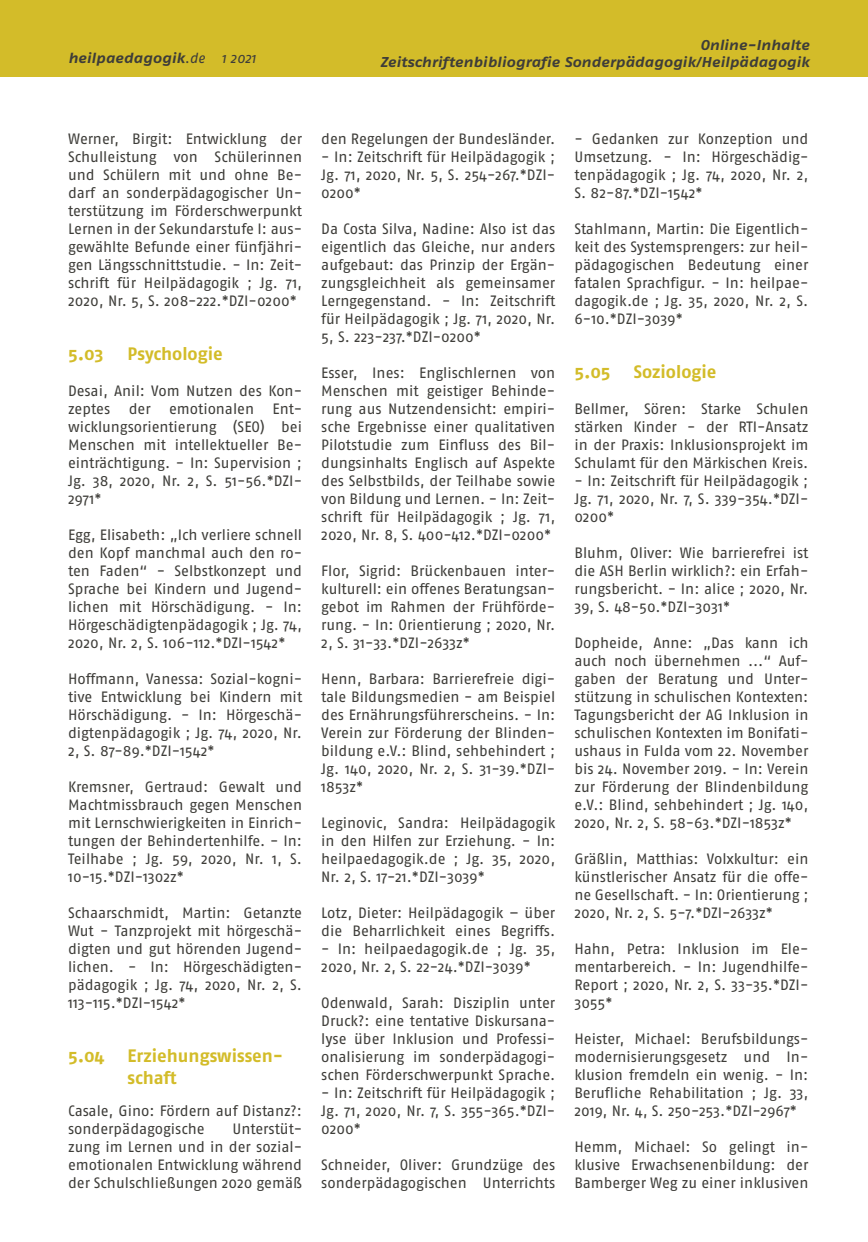
<style>
.page{position:relative;width:868px;height:1242px;background:#fff}
.page>*{position:absolute;margin:0;border:0;box-sizing:border-box;transform-origin:0 0}
.Head_gelb_klein{font:700 18px/21.6px "Fago No";color:#d3bc29}
.Text{font:15px/18px "Fago No";color:#3e3d39;text-align:justify}
.t1{font:italic 700 14.25px/17.1px "Fago Ex";color:#3e3d39;text-align:right}
.s1{font-family:"Fago No";font-weight:400}
</style>
<div class="page">
<div style="left:0;top:0;width:867px;height:77px;background:#d3bc29"></div>
<p class="t1" style="left:68px;top:49px;width:189px">heilpaedagogik<span class="s1">.de 1 2021</span></p>
<p class="t1" style="left:380px;top:36px;width:431px">Online-Inhalte<br>Zeitschriftenbibliografie Sonderpädagogik/Heilpädagogik</p>
<p class="Text" style="left:68px;top:130px;width:235px">Werner, Birgit: Entwicklung der Schulleistung von Schülerinnen und Schülern mit und ohne Be&shy;darf an sonderpädagogischer Un&shy;terstützung im Förderschwerpunkt Lernen in der Sekundarstufe I: aus&shy;gewählte Befunde einer fünfjähri&shy;gen Längsschnittstudie. - In: Zeit&shy;schrift für Heilpädagogik ; Jg. 71, 2020, Nr. 5, S. 208-222.*DZI-0200*</p>
<p class="Head_gelb_klein" style="left:68px;top:343px;width:37px">5.03</p>
<p class="Head_gelb_klein" style="left:128px;top:343px;width:97px">Psychologie</p>
<p class="Text" style="left:68px;top:382px;width:235px">Desai, Anil: Vom Nutzen des Kon&shy;zeptes der emotionalen Ent&shy;wicklungsorientierung (SEO) bei Menschen mit intellektueller Be&shy;einträchtigung. - In: Supervision ; Jg. 38, 2020, Nr. 2, S. 51-56.*DZI-2971*</p>
<p class="Text" style="left:68px;top:526px;width:235px">Egg, Elisabeth: „Ich verliere schnell den Kopf manchmal auch den ro&shy;ten Faden“ - Selbstkonzept und Sprache bei Kindern und Jugend&shy;lichen mit Hörschädigung. - In:<br>Hörgeschädigtenpädagogik ; Jg. 74, 2020, Nr. 2, S. 106-112.*DZI-1542*</p>
<p class="Text" style="left:68px;top:670px;width:236px">Hoffmann, Vanessa: Sozial-kogni&shy;tive Entwicklung bei Kindern mit Hörschädigung. - In: Hörgeschä&shy;digtenpädagogik ; Jg. 74, 2020, Nr.<br>2, S. 87-89.*DZI-1542*</p>
<p class="Text" style="left:68px;top:778px;width:235px">Kremsner, Gertraud: Gewalt und Machtmissbrauch gegen Menschen mit Lernschwierigkeiten in Einrich&shy;tungen der Behindertenhilfe. - In:<br>Teilhabe ; Jg. 59, 2020, Nr. 1, S.<br>10-15.*DZI-1302z*</p>
<p class="Text" style="left:68px;top:904px;width:235px">Schaarschmidt, Martin: Getanzte Wut - Tanzprojekt mit hörgeschä&shy;digten und gut hörenden Jugend&shy;lichen. - In: Hörgeschädigten&shy;pädagogik ; Jg. 74, 2020, Nr. 2, S.<br>113-115.*DZI-1542*</p>
<p class="Head_gelb_klein" style="left:68px;top:1045px;width:38px">5.04</p>
<p class="Head_gelb_klein" style="left:128px;top:1045px;width:156px">Erziehungswissen&shy;schaft</p>
<p class="Text" style="left:68px;top:1102px;width:235px">Casale, Gino: Fördern auf Distanz?: sonderpädagogische</p>
<p class="Text" style="left:68px;top:1120px;width:235px;text-indent:164px">Unterstüt&shy;zung im Lernen und in der sozial&shy;emotionalen Entwicklung während der Schulschließungen 2020 gemäß</p>
<p class="Text" style="left:321px;top:130px;width:235px">den Regelungen der Bundesländer.</p>
<p class="Text" style="left:321px;top:148px;width:235px">- In: Zeitschrift für Heilpädagogik ; Jg. 71, 2020, Nr. 5, S. 254-267.*DZI-0200*</p>
<p class="Text" style="left:321px;top:220px;width:236px">Da Costa Silva, Nadine: Also ist das eigentlich das Gleiche, nur anders aufgebaut: das Prinzip der Ergän&shy;zungsgleichheit als gemeinsamer Lerngegenstand. - In: Zeitschrift für Heilpädagogik ; Jg. 71, 2020, Nr.<br>5, S. 223-237.*DZI-0200*</p>
<p class="Text" style="left:321px;top:364px;width:235px">Esser, Ines: Englischlernen von Menschen mit geistiger Behinde&shy;rung aus Nutzendensicht: empiri&shy;sche Ergebnisse einer qualitativen Pilotstudie zum Einfluss des Bil&shy;dungsinhalts Englisch auf Aspekte des Selbstbilds, der Teilhabe sowie von Bildung und Lernen. - In: Zeit&shy;schrift für Heilpädagogik ; Jg. 71, 2020, Nr. 8, S. 400-412.*DZI-0200*</p>
<p class="Text" style="left:321px;top:562px;width:235px">Flor, Sigrid: Brückenbauen inter&shy;kulturell: ein offenes Beratungsan&shy;gebot im Rahmen der Frühförde&shy;rung. - In: Orientierung ; 2020, Nr.<br>2, S. 31-33.*DZI-2633z*</p>
<p class="Text" style="left:321px;top:670px;width:235px">Henn, Barbara: Barrierefreie digi&shy;tale Bildungsmedien - am Beispiel des Ernährungsführerscheins. - In:<br>Verein zur Förderung der Blinden&shy;bildung e.V.: Blind, sehbehindert ; Jg. 140, 2020, Nr. 2, S. 31-39.*DZI-1853z*</p>
<p class="Text" style="left:321px;top:814px;width:236px">Leginovic, Sandra: Heilpädagogik in den Hilfen zur Erziehung. - In: heilpaedagogik.de ; Jg. 35, 2020, Nr. 2, S. 17-21.*DZI-3039*</p>
<p class="Text" style="left:321px;top:904px;width:235px">Lotz, Dieter: Heilpädagogik – über die Beharrlichkeit eines Begriffs.</p>
<p class="Text" style="left:321px;top:940px;width:235px">- In: heilpaedagogik.de ; Jg. 35,<br>2020, Nr. 2, S. 22-24.*DZI-3039*</p>
<p class="Text" style="left:321px;top:994px;width:235px">Odenwald, Sarah: Disziplin unter Druck?: eine tentative Diskursana&shy;lyse über Inklusion und Professi&shy;onalisierung im sonderpädagogi&shy;schen Förderschwerpunkt Sprache.</p>
<p class="Text" style="left:321px;top:1084px;width:235px">- In: Zeitschrift für Heilpädagogik ; Jg. 71, 2020, Nr. 7, S. 355-365.*DZI-0200*</p>
<p class="Text" style="left:321px;top:1156px;width:235px">Schneider, Oliver: Grundzüge des sonderpädagogischen Unterrichts</p>
<p class="Text" style="left:574px;top:130px;width:235px">- Gedanken zur Konzeption und Umsetzung. - In: Hörgeschädig&shy;tenpädagogik ; Jg. 74, 2020, Nr. 2, S. 82-87.*DZI-1542*</p>
<p class="Text" style="left:574px;top:220px;width:235px">Stahlmann, Martin: Die Eigentlich&shy;keit des Systemsprengers: zur heil&shy;pädagogischen Bedeutung einer fatalen Sprachfigur. - In: heilpae&shy;dagogik.de ; Jg. 35, 2020, Nr. 2, S.<br>6-10.*DZI-3039*</p>
<p class="Head_gelb_klein" style="left:574px;top:361px;width:38px">5.05</p>
<p class="Head_gelb_klein" style="left:634px;top:361px;width:84px">Soziologie</p>
<p class="Text" style="left:574px;top:400px;width:235px">Bellmer, Sören: Starke Schulen stärken Kinder - der RTI-Ansatz in der Praxis: Inklusionsprojekt im Schulamt für den Märkischen Kreis.</p>
<p class="Text" style="left:574px;top:472px;width:235px">- In: Zeitschrift für Heilpädagogik ; Jg. 71, 2020, Nr. 7, S. 339-354.*DZI-0200*</p>
<p class="Text" style="left:574px;top:544px;width:236px">Bluhm, Oliver: Wie barrierefrei ist die ASH Berlin wirklich?: ein Erfah&shy;rungsbericht. - In: alice ; 2020, Nr.<br>39, S. 48-50.*DZI-3031*</p>
<p class="Text" style="left:574px;top:634px;width:235px">Dopheide, Anne: „Das kann ich auch noch übernehmen ...“ Auf&shy;gaben der Beratung und Unter&shy;stützung in schulischen Kontexten:<br>Tagungsbericht der AG Inklusion in schulischen Kontexten im Bonifati&shy;ushaus in Fulda vom 22. November bis 24. November 2019. - In: Verein zur Förderung der Blindenbildung e.V.: Blind, sehbehindert ; Jg. 140, 2020, Nr. 2, S. 58-63.*DZI-1853z*</p>
<p class="Text" style="left:574px;top:850px;width:235px">Gräßlin, Matthias: Volxkultur: ein künstlerischer Ansatz für die offe&shy;ne Gesellschaft. - In: Orientierung ; 2020, Nr. 2, S. 5-7.*DZI-2633z*</p>
<p class="Text" style="left:574px;top:940px;width:235px">Hahn, Petra: Inklusion im Ele&shy;mentarbereich. - In: Jugendhilfe-Report ; 2020, Nr. 2, S. 33-35.*DZI-3055*</p>
<p class="Text" style="left:574px;top:1030px;width:235px">Heister, Michael: Berufsbildungs&shy;modernisierungsgesetz und In&shy;klusion fremdeln ein wenig. - In:<br>Berufliche Rehabilitation ; Jg. 33, 2019, Nr. 4, S. 250-253.*DZI-2967*</p>
<p class="Text" style="left:574px;top:1138px;width:235px">Hemm, Michael: So gelingt in&shy;klusive Erwachsenenbildung: der Bamberger Weg zu einer inklusiven</p>
</div>
